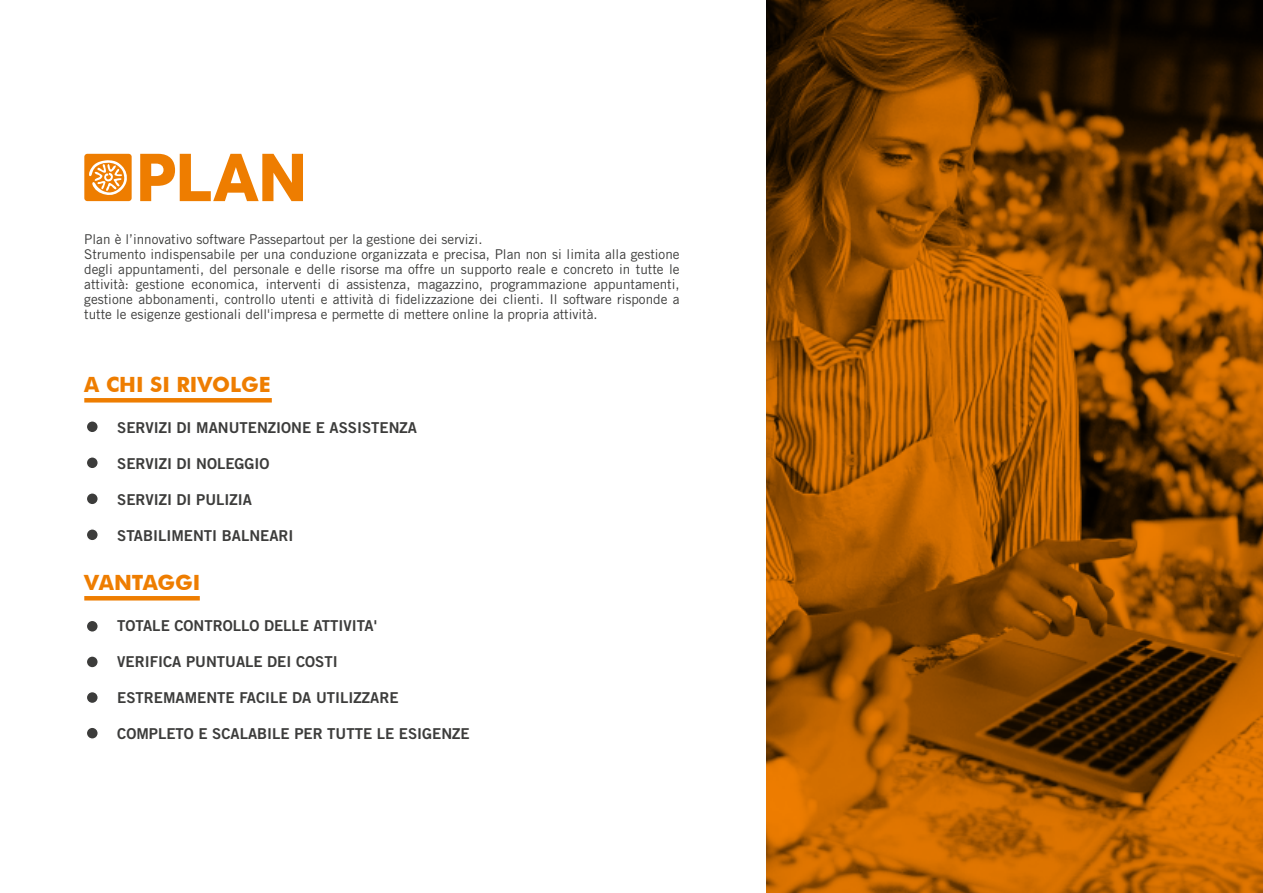
<style>
.page{position:relative;width:1263px;height:893px;background:#fff}
.page>*{position:absolute;margin:0;border:0;box-sizing:border-box;transform-origin:0 0}
.t1{font:700 21px "Futura BT";color:#ee7d00}
.t2{font:15px "Trade Gothic LT Std Bd 2";color:#3c3c3b}
.t3{font:13.5px/15px "Trade Gothic LT Std";color:#3c3c3b}
</style>
<div class="page">
<svg style="left:767px;top:0;width:496px;height:893px"></svg>
<div style="left:86px;top:421px;width:12px;height:12px;background:#3c3c3b;border-radius:50%"></div>
<div style="left:86px;top:420px;width:13px;height:14px;border:2px solid #fff;border-radius:50%"></div>
<div style="left:86px;top:457px;width:12px;height:12px;background:#3c3c3b;border-radius:50%"></div>
<div style="left:86px;top:456px;width:13px;height:14px;border:2px solid #fff;border-radius:50%"></div>
<div style="left:86px;top:493px;width:12px;height:12px;background:#3c3c3b;border-radius:50%"></div>
<div style="left:86px;top:492px;width:13px;height:14px;border:2px solid #fff;border-radius:50%"></div>
<div style="left:86px;top:529px;width:12px;height:12px;background:#3c3c3b;border-radius:50%"></div>
<div style="left:86px;top:528px;width:13px;height:14px;border:2px solid #fff;border-radius:50%"></div>
<div style="left:84px;top:398px;width:188px;height:5px;background:#ee7d00"></div>
<div style="left:86px;top:620px;width:12px;height:12px;background:#3c3c3b;border-radius:50%"></div>
<div style="left:86px;top:619px;width:13px;height:14px;border:2px solid #fff;border-radius:50%"></div>
<div style="left:86px;top:656px;width:12px;height:12px;background:#3c3c3b;border-radius:50%"></div>
<div style="left:86px;top:655px;width:13px;height:14px;border:2px solid #fff;border-radius:50%"></div>
<div style="left:86px;top:691px;width:12px;height:12px;background:#3c3c3b;border-radius:50%"></div>
<div style="left:86px;top:691px;width:13px;height:13px;border:2px solid #fff;border-radius:50%"></div>
<div style="left:86px;top:727px;width:12px;height:12px;background:#3c3c3b;border-radius:50%"></div>
<div style="left:86px;top:726px;width:13px;height:14px;border:2px solid #fff;border-radius:50%"></div>
<hr style="left:84px;top:596px;width:116px;height:4px;background:#ee7d00">
<svg style="left:140px;top:154px;width:163px;height:47px"></svg>
<div style="left:84px;top:154px;width:48px;height:47px;background:#ee7d00;border-radius:3px"></div>
<svg style="left:89px;top:160px;width:38px;height:35px"></svg>
<p class="t3" style="left:84px;top:231px;width:597px">Plan è l’innovativo software Passepartout per la gestione dei servizi.<br>Strumento indispensabile per una conduzione organizzata e precisa, Plan non si limita alla gestione degli appuntamenti, del personale e delle risorse ma offre un supporto reale e concreto in tutte le attività: gestione economica, interventi di assistenza, magazzino, programmazione appuntamenti, gestione abbonamenti, controllo utenti e attività di fidelizzazione dei clienti. Il software risponde a tutte le esigenze gestionali dell'impresa e permette di mettere online la propria attività.</p>
<h1 class="t1" style="left:84px;top:372px;width:188px">A CHI SI RIVOLGE</h1>
<p class="t2" style="left:117px;top:418px;width:301px">SERVIZI DI MANUTENZIONE E ASSISTENZA</p>
<p class="t2" style="left:117px;top:454px;width:154px">SERVIZI DI NOLEGGIO</p>
<p class="t2" style="left:117px;top:490px;width:136px">SERVIZI DI PULIZIA</p>
<p class="t2" style="left:117px;top:526px;width:178px">STABILIMENTI BALNEARI</p>
<h1 class="t1" style="left:84px;top:570px;width:118px">VANTAGGI</h1>
<p class="t2" style="left:117px;top:616px;width:261px">TOTALE CONTROLLO DELLE ATTIVITA'</p>
<p class="t2" style="left:117px;top:652px;width:222px">VERIFICA PUNTUALE DEI COSTI</p>
<p class="t2" style="left:117px;top:688px;width:283px">ESTREMAMENTE FACILE DA UTILIZZARE</p>
<p class="t2" style="left:117px;top:724px;width:354px">COMPLETO E SCALABILE PER TUTTE LE ESIGENZE</p>
</div>
